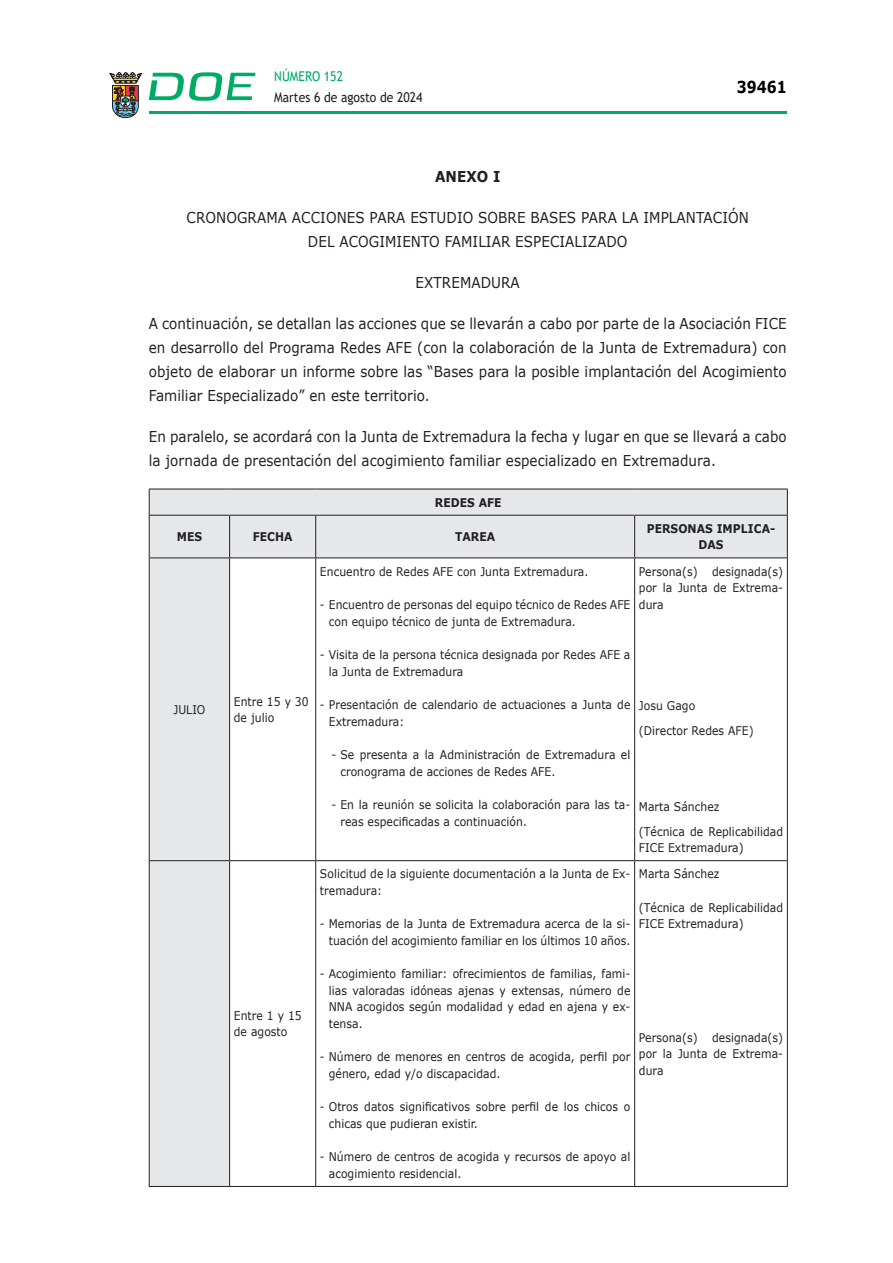
<style>
.page{position:relative;width:893px;height:1263px;background:#fff}
.page>*{position:absolute;margin:0;border:0;box-sizing:border-box;transform-origin:0 0}
.t1{font:700 16.5px "Verdana";color:#000;scale:.85 1}
.CUERPO_DE_TEXTO{font:15px/24px "Verdana";letter-spacing:.005em;color:#231f20;text-align:center;scale:.9 1}
.CUERPO_DE_TEXTO-2{font:700 15px "Verdana";letter-spacing:.005em;color:#231f20;scale:.9 1}
.t2{font:13.5px "Trebuchet MS";color:#231f20;scale:.9 1}
.t3{font:13.5px "Trebuchet MS";color:#00ab67;scale:.9 1}
.CUERPO_DE_TEXTO-3{font:12px/16.5px "Verdana";letter-spacing:.005em;color:#231f20;scale:.9 1}
.CUERPO_DE_TEXTO-4{font:12px/16.5px "Verdana";letter-spacing:.005em;color:#222;scale:.9 1}
.CUERPO_DE_TEXTO-5{font:700 12px/16.5px "Verdana";letter-spacing:.005em;color:#222;text-align:center;scale:.9 1}
.TABLATITULO{font:700 12px "Verdana";letter-spacing:.005em;color:#231f20;scale:.9 1}
</style>
<div class="page">
<hr style="left:149px;top:111px;width:638px;height:3px;background:#00ab66">
<svg style="left:109px;top:72px;width:33px;height:46px"></svg>
<svg style="left:149px;top:72px;width:106px;height:29px"></svg>
<svg style="left:150px;top:490px;width:637px;height:696px"></svg>
<hr style="left:149px;top:489px;width:81px;height:1px;background:#231f20">
<svg style="left:149px;top:489px;width:1px;height:26px"></svg>
<hr style="left:230px;top:489px;width:86px;height:1px;background:#231f20">
<hr style="left:316px;top:489px;width:319px;height:1px;background:#231f20">
<hr style="left:635px;top:489px;width:153px;height:1px;background:#231f20">
<svg style="left:787px;top:489px;width:1px;height:26px"></svg>
<hr style="left:149px;top:515px;width:81px;height:1px;background:#231f20">
<hr style="left:149px;top:516px;width:1px;height:41px;background:#231f20">
<hr style="left:230px;top:515px;width:86px;height:1px;background:#231f20">
<hr style="left:229px;top:516px;width:1px;height:41px;background:#231f20">
<hr style="left:316px;top:515px;width:319px;height:1px;background:#231f20">
<hr style="left:315px;top:516px;width:1px;height:41px;background:#231f20">
<hr style="left:635px;top:515px;width:153px;height:1px;background:#231f20">
<hr style="left:634px;top:516px;width:1px;height:41px;background:#231f20">
<hr style="left:787px;top:516px;width:1px;height:41px;background:#231f20">
<hr style="left:149px;top:557px;width:81px;height:1px;background:#231f20">
<hr style="left:149px;top:558px;width:1px;height:302px;background:#231f20">
<hr style="left:230px;top:557px;width:86px;height:1px;background:#231f20">
<hr style="left:229px;top:558px;width:1px;height:302px;background:#231f20">
<hr style="left:316px;top:557px;width:319px;height:1px;background:#231f20">
<hr style="left:315px;top:558px;width:1px;height:302px;background:#231f20">
<hr style="left:635px;top:557px;width:153px;height:1px;background:#231f20">
<hr style="left:634px;top:558px;width:1px;height:302px;background:#231f20">
<hr style="left:787px;top:558px;width:1px;height:302px;background:#231f20">
<hr style="left:149px;top:860px;width:81px;height:1px;background:#231f20">
<hr style="left:149px;top:861px;width:1px;height:325px;background:#231f20">
<hr style="left:230px;top:860px;width:86px;height:1px;background:#231f20">
<hr style="left:229px;top:861px;width:1px;height:325px;background:#231f20">
<hr style="left:316px;top:860px;width:319px;height:1px;background:#231f20">
<hr style="left:315px;top:861px;width:1px;height:325px;background:#231f20">
<hr style="left:635px;top:860px;width:153px;height:1px;background:#231f20">
<hr style="left:634px;top:861px;width:1px;height:325px;background:#231f20">
<hr style="left:787px;top:861px;width:1px;height:325px;background:#231f20">
<hr style="left:149px;top:1186px;width:81px;height:1px;background:#231f20">
<hr style="left:230px;top:1186px;width:86px;height:1px;background:#231f20">
<hr style="left:316px;top:1186px;width:319px;height:1px;background:#231f20">
<hr style="left:635px;top:1186px;width:153px;height:1px;background:#231f20">
<p class="t3" style="left:274px;top:67px;width:78px">NÚMERO 152</p>
<p class="t2" style="left:274px;top:88px;width:166px">Martes 6 de agosto de 2024</p>
<h1 class="t1" style="left:737px;top:75px;width:60px">39461</h1>
<p class="CUERPO_DE_TEXTO-2" style="left:435px;top:165px;width:74px">ANEXO I</p>
<p class="CUERPO_DE_TEXTO" style="left:187px;top:205px;width:626px">CRONOGRAMA ACCIONES PARA ESTUDIO SOBRE BASES PARA LA IMPLANTACIÓN<br>DEL ACOGIMIENTO FAMILIAR ESPECIALIZADO</p>
<p class="CUERPO_DE_TEXTO" style="left:416px;top:270px;width:117px">EXTREMADURA</p>
<p class="CUERPO_DE_TEXTO" style="left:149px;top:311px;width:710px;text-align:justify">A continuación, se detallan las acciones que se llevarán a cabo por parte de la Asociación FICE en desarrollo del Programa Redes AFE (con la colaboración de la Junta de Extremadura) con objeto de elaborar un informe sobre las “Bases para la posible implantación del Acogimiento Familiar Especializado” en este territorio.</p>
<p class="CUERPO_DE_TEXTO" style="left:149px;top:424px;width:710px;text-align:left">En paralelo, se acordará con la Junta de Extremadura la fecha y lugar en que se llevará a cabo la jornada de presentación del acogimiento familiar especializado en Extremadura.</p>
<p class="TABLATITULO" style="left:435px;top:494px;width:76px">REDES AFE</p>
<p class="CUERPO_DE_TEXTO-5" style="left:177px;top:528px;width:30px">MES</p>
<p class="CUERPO_DE_TEXTO-5" style="left:253px;top:528px;width:46px">FECHA</p>
<p class="CUERPO_DE_TEXTO-5" style="left:455px;top:528px;width:46px">TAREA</p>
<p class="CUERPO_DE_TEXTO-5" style="left:647px;top:520px;width:144px">PERSONAS IMPLICA-<br>DAS</p>
<p class="CUERPO_DE_TEXTO-4" style="left:173px;top:701px;width:37px">JULIO</p>
<p class="CUERPO_DE_TEXTO-4" style="left:234px;top:693px;width:85px">Entre 15 y 30 de julio</p>
<p class="CUERPO_DE_TEXTO-4" style="left:234px;top:1007px;width:77px">Entre 1 y 15 de agosto</p>
<p class="CUERPO_DE_TEXTO-4" style="left:320px;top:563px;width:300px">Encuentro de Redes AFE con Junta Extremadura.</p>
<p class="CUERPO_DE_TEXTO-3" style="left:329px;top:596px;width:337px;text-indent:-9px">- Encuentro de personas del equipo técnico de Redes AFE con equipo técnico de junta de Extremadura.</p>
<p class="CUERPO_DE_TEXTO-3" style="left:329px;top:646px;width:337px;text-indent:-9px">- Visita de la persona técnica designada por Redes AFE a la Junta de Extremadura</p>
<p class="CUERPO_DE_TEXTO-3" style="left:329px;top:696px;width:337px;text-indent:-9px">- Presentación de calendario de actuaciones a Junta de<br>Extremadura:</p>
<p class="CUERPO_DE_TEXTO-3" style="left:340px;top:746px;width:324px;text-indent:-9px">- Se presenta a la Administración de Extremadura el cronograma de acciones de Redes AFE.</p>
<p class="CUERPO_DE_TEXTO-3" style="left:340px;top:796px;width:324px;text-indent:-9px">- En la reunión se solicita la colaboración para las ta&shy;reas especificadas a continuación.</p>
<p class="CUERPO_DE_TEXTO-4" style="left:320px;top:866px;width:346px">Solicitud de la siguiente documentación a la Junta de Ex&shy;tremadura:</p>
<p class="CUERPO_DE_TEXTO-3" style="left:320px;top:916px;width:346px;text-align:right">- Memorias de la Junta de Extremadura acerca de la si&shy;tuación del acogimiento familiar en los últimos 10 años.</p>
<p class="CUERPO_DE_TEXTO-3" style="left:329px;top:966px;width:337px;text-align:justify;text-indent:-9px">- Acogimiento familiar: ofrecimientos de familias, fami&shy;lias valoradas idóneas ajenas y extensas, número de NNA acogidos según modalidad y edad en ajena y ex&shy;tensa.</p>
<p class="CUERPO_DE_TEXTO-3" style="left:329px;top:1049px;width:337px;text-indent:-9px">- Número de menores en centros de acogida, perfil por género, edad y/o discapacidad.</p>
<p class="CUERPO_DE_TEXTO-3" style="left:329px;top:1099px;width:337px;text-indent:-9px">- Otros datos significativos sobre perfil de los chicos o chicas que pudieran existir.</p>
<p class="CUERPO_DE_TEXTO-3" style="left:329px;top:1149px;width:337px;text-indent:-9px">- Número de centros de acogida y recursos de apoyo al acogimiento residencial.</p>
<p class="CUERPO_DE_TEXTO-3" style="left:639px;top:563px;width:162px;text-align:justify">Persona(s) designada(s) por la Junta de Extrema&shy;dura</p>
<p class="CUERPO_DE_TEXTO-3" style="left:639px;top:697px;width:64px">Josu Gago</p>
<p class="CUERPO_DE_TEXTO-3" style="left:639px;top:722px;width:129px">(Director Redes AFE)</p>
<p class="CUERPO_DE_TEXTO-3" style="left:639px;top:798px;width:91px">Marta Sánchez</p>
<p class="CUERPO_DE_TEXTO-3" style="left:639px;top:823px;width:162px">(Técnica de Replicabilidad<br>FICE Extremadura)</p>
<p class="CUERPO_DE_TEXTO-3" style="left:639px;top:866px;width:91px">Marta Sánchez</p>
<p class="CUERPO_DE_TEXTO-3" style="left:639px;top:899px;width:162px">(Técnica de Replicabilidad<br>FICE Extremadura)</p>
<p class="CUERPO_DE_TEXTO-3" style="left:639px;top:1029px;width:162px;text-align:justify">Persona(s) designada(s) por la Junta de Extrema&shy;dura</p>
</div>
